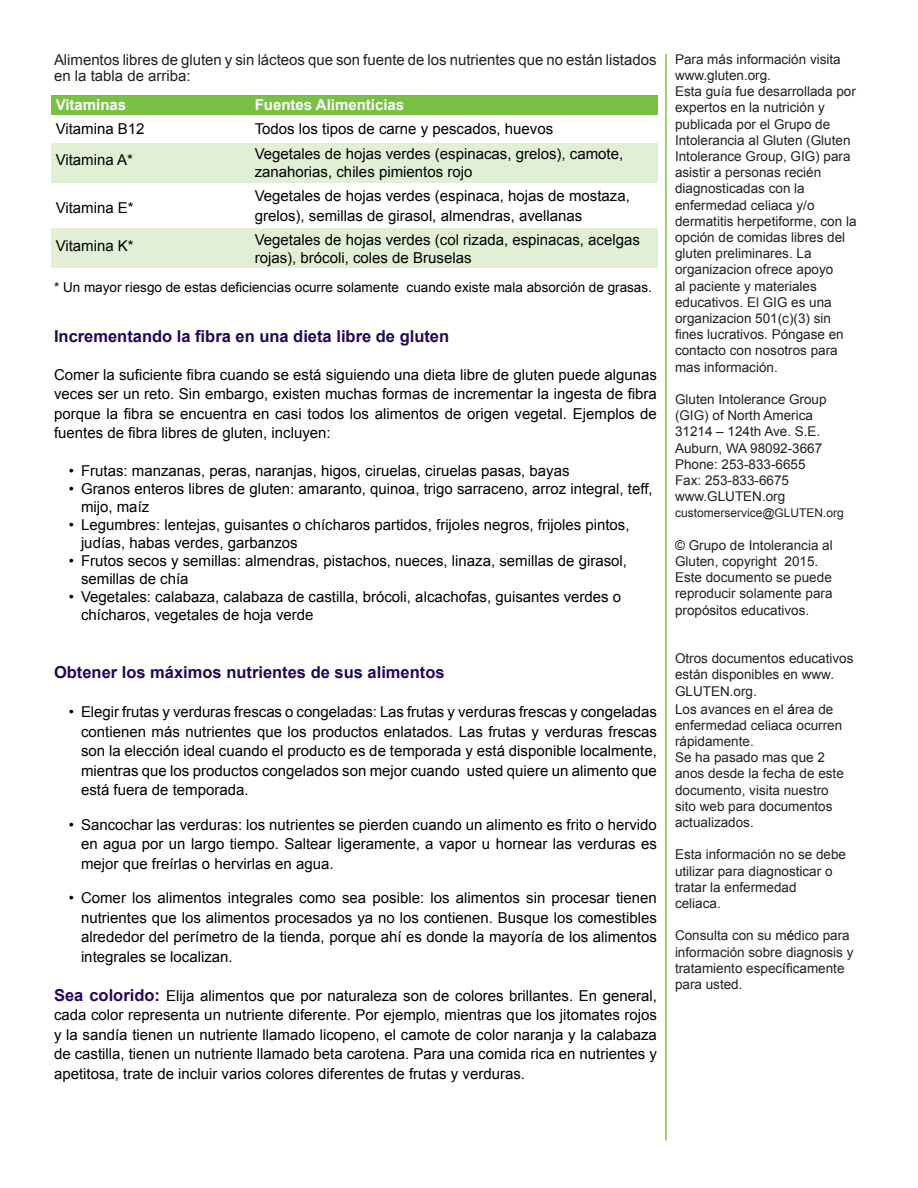
<style>
.page{position:relative;width:918px;height:1188px;background:#fff}
.page>*{position:absolute;margin:0;border:0;box-sizing:border-box;transform-origin:0 0}
.t1{font:700 16.5px "Arial";color:#230658}
.t2{font:15px/19.5px "Arial";color:#000}
.t3{font:15px/16.5px "Arial";color:#231f20}
.t4{font:700 15px "Arial";color:#fff}
.t5{font:13.5px/16.2px "Arial";color:#231f20}
.t6{font:13.5px "Arial";color:#000}
.t7{font:12px "Arial";color:#231f20}
.s1{font-weight:700;font-size:16.5px;color:#230658}
.s2{color:#000}
</style>
<div class="page">
<div style="left:51px;top:95px;width:606px;height:19px;background:#79c142"></div>
<div style="left:51px;top:144px;width:606px;height:39px;background:#e1efd4"></div>
<div style="left:51px;top:228px;width:606px;height:39px;background:#e1efd4"></div>
<hr style="left:665px;top:54px;width:2px;height:1086px;background:#79c142">
<p class="t3" style="left:54px;top:52px;width:604px">Alimentos libres de gluten y sin lácteos que son fuente de los nutrientes que no están listados en la tabla de arriba:</p>
<p class="t4" style="left:56px;top:94px;width:72px">Vitaminas</p>
<p class="t2" style="left:56px;top:119px;width:90px">Vitamina B12</p>
<p class="t2" style="left:56px;top:150px;width:79px">Vitamina A*</p>
<p class="t2" style="left:56px;top:198px;width:80px">Vitamina E*</p>
<p class="t2" style="left:56px;top:236px;width:80px">Vitamina K*</p>
<p class="t4" style="left:255px;top:94px;width:151px">Fuentes Alimenticias</p>
<p class="t2" style="left:255px;top:119px;width:300px">Todos los tipos de carne y pescados, huevos</p>
<p class="t2" style="left:255px;top:144px;width:370px">Vegetales de hojas verdes (espinacas, grelos), camote,</p>
<p class="t2" style="left:255px;top:162px;width:219px">zanahorias, chiles pimientos rojo</p>
<p class="t2" style="left:255px;top:186px;width:377px">Vegetales de hojas verdes (espinaca, hojas de mostaza, grelos), semillas de girasol, almendras, avellanas</p>
<p class="t2" style="left:255px;top:231px;width:387px;line-height:18px">Vegetales de hojas verdes (col rizada, espinacas, acelgas rojas), brócoli, coles de Bruselas</p>
<p class="t6" style="left:54px;top:279px;width:599px">* Un mayor riesgo de estas deficiencias ocurre solamente cuando existe mala absorción de grasas.</p>
<p class="t1" style="left:54px;top:326px;width:397px">Incrementando la fibra en una dieta libre de gluten</p>
<p class="t2" style="left:54px;top:365px;width:604px;text-align:justify">Comer la suficiente fibra cuando se está siguiendo una dieta libre de gluten puede algunas veces ser un reto. Sin embargo, existen muchas formas de incrementar la ingesta de fibra porque la fibra se encuentra en casi todos los alimentos de origen vegetal. Ejemplos de fuentes de fibra libres de gluten, incluyen:</p>
<p class="t2" style="left:69px;top:461px;width:502px">• Frutas: manzanas, peras, naranjas, higos, ciruelas, ciruelas pasas, bayas</p>
<p class="t2" style="left:81px;top:480px;width:573px;line-height:18px;text-indent:-12px">• Granos enteros libres de gluten: amaranto, quinoa, trigo sarraceno, arroz integral, teff, mijo, maíz</p>
<p class="t2" style="left:81px;top:516px;width:550px;line-height:18px;text-indent:-12px">• Legumbres: lentejas, guisantes o chícharos partidos, frijoles negros, frijoles pintos, judías, habas verdes, garbanzos</p>
<p class="t2" style="left:81px;top:552px;width:548px;line-height:18px;text-indent:-12px">• Frutos secos y semillas: almendras, pistachos, nueces, linaza, semillas de girasol, semillas de chía</p>
<p class="t2" style="left:81px;top:588px;width:542px;line-height:18px;text-indent:-12px">• Vegetales: calabaza, calabaza de castilla, brócoli, alcachofas, guisantes verdes o chícharos, vegetales de hoja verde</p>
<p class="t1" style="left:54px;top:662px;width:392px">Obtener los máximos nutrientes de sus alimentos</p>
<p class="t2" style="left:81px;top:703px;width:578px;text-align:justify;text-indent:-12px">• Elegir frutas y verduras frescas o congeladas: Las frutas y verduras frescas y congeladas contienen más nutrientes que los productos enlatados. Las frutas y verduras frescas son la elección ideal cuando el producto es de temporada y está disponible localmente, mientras que los productos congelados son mejor cuando usted quiere un alimento que está fuera de temporada.</p>
<p class="t2" style="left:81px;top:815px;width:577px;text-align:justify;text-indent:-12px">• Sancochar las verduras: los nutrientes se pierden cuando un alimento es frito o hervido en agua por un largo tiempo. Saltear ligeramente, a vapor u hornear las verduras es mejor que freírlas o hervirlas en agua.</p>
<p class="t2" style="left:81px;top:889px;width:577px;text-align:justify;text-indent:-12px">• Comer los alimentos integrales como sea posible: los alimentos sin procesar tienen nutrientes que los alimentos procesados ya no los contienen. Busque los comestibles alrededor del perímetro de la tienda, porque ahí es donde la mayoría de los alimentos integrales se localizan.</p>
<p class="t2" style="left:54px;top:986px;width:604px;text-align:justify"><span class="s1">Sea colorido:</span> Elija alimentos que por naturaleza son de colores brillantes. En general, cada color representa un nutriente diferente. Por ejemplo, mientras que los jitomates rojos y la sandía tienen un nutriente llamado licopeno, el camote de color naranja y la calabaza de castilla, tienen un nutriente llamado beta carotena. Para una comida rica en nutrientes y apetitosa, trate de incluir varios colores diferentes de frutas y verduras.</p>
<p class="t5" style="left:675px;top:51px;width:167px">Para más información visita www.gluten.org.</p>
<p class="t5" style="left:675px;top:84px;width:182px">Esta guía fue desarrollada por expertos en la nutrición y</p>
<p class="t5" style="left:675px;top:116px;width:157px">publicada por el Grupo de</p>
<p class="t5" style="left:675px;top:132px;width:177px">Intolerancia al Gluten (Gluten<br>Intolerance Group, GIG) para asistir a personas recién diagnosticadas con la</p>
<p class="t5" style="left:675px;top:197px;width:141px">enfermedad celiaca y/o</p>
<p class="t5" style="left:675px;top:213px;width:183px">dermatitis herpetiforme, con la opción de comidas libres del gluten preliminares. La</p>
<p class="t5" style="left:675px;top:262px;width:170px">organizacion ofrece apoyo al paciente y materiales educativos. El GIG es una organizacion 501(c)(3) sin fines lucrativos. Póngase en contacto con nosotros para mas información.</p>
<p class="t5" style="left:675px;top:391px;width:153px">Gluten Intolerance Group</p>
<p class="t5" style="left:675px;top:408px;width:140px">(GIG) of North America</p>
<p class="t5" style="left:675px;top:424px;width:147px">31214 – 124th Ave. S.E.</p>
<p class="t5" style="left:675px;top:440px;width:149px">Auburn, WA 98092-3667</p>
<p class="t5" style="left:675px;top:456px;width:132px">Phone: 253-833-6655</p>
<p class="t5" style="left:675px;top:472px;width:116px">Fax: 253-833-6675</p>
<p class="t5" style="left:675px;top:489px;width:112px">www.GLUTEN.org</p>
<p class="t7" style="left:675px;top:505px;width:170px">customerservice@GLUTEN.org</p>
<p class="t5" style="left:675px;top:537px;width:159px">© Grupo de Intolerancia al<br>Gluten, copyright 2015.</p>
<p class="t5" style="left:675px;top:570px;width:158px">Este documento se puede</p>
<p class="t5" style="left:675px;top:586px;width:159px">reproducir solamente para propósitos educativos.</p>
<p class="t5" style="left:675px;top:651px;width:180px">Otros documentos educativos están disponibles en www.<br>GLUTEN.org.</p>
<p class="t5" style="left:675px;top:701px;width:169px">Los avances en el <span class="s2">á</span>rea de enfermedad celiaca ocurren rápidamente.</p>
<p class="t5" style="left:675px;top:750px;width:170px">Se ha pasado mas que 2 anos desde la fecha de este documento, visita nuestro sito web para documentos actualizados.</p>
<p class="t5" style="left:675px;top:847px;width:173px">Esta información no se debe</p>
<p class="t5" style="left:675px;top:863px;width:159px">utilizar para diagnosticar o</p>
<p class="t5" style="left:675px;top:879px;width:123px">tratar la enfermedad</p>
<p class="t5" style="left:675px;top:895px;width:47px">celiaca.</p>
<p class="t5" style="left:675px;top:928px;width:180px">Consulta con su m<span class="s2">é</span>dico para información sobre diagnosis y tratamiento espec<span class="s2">í</span>ficamente para usted.</p>
</div>
